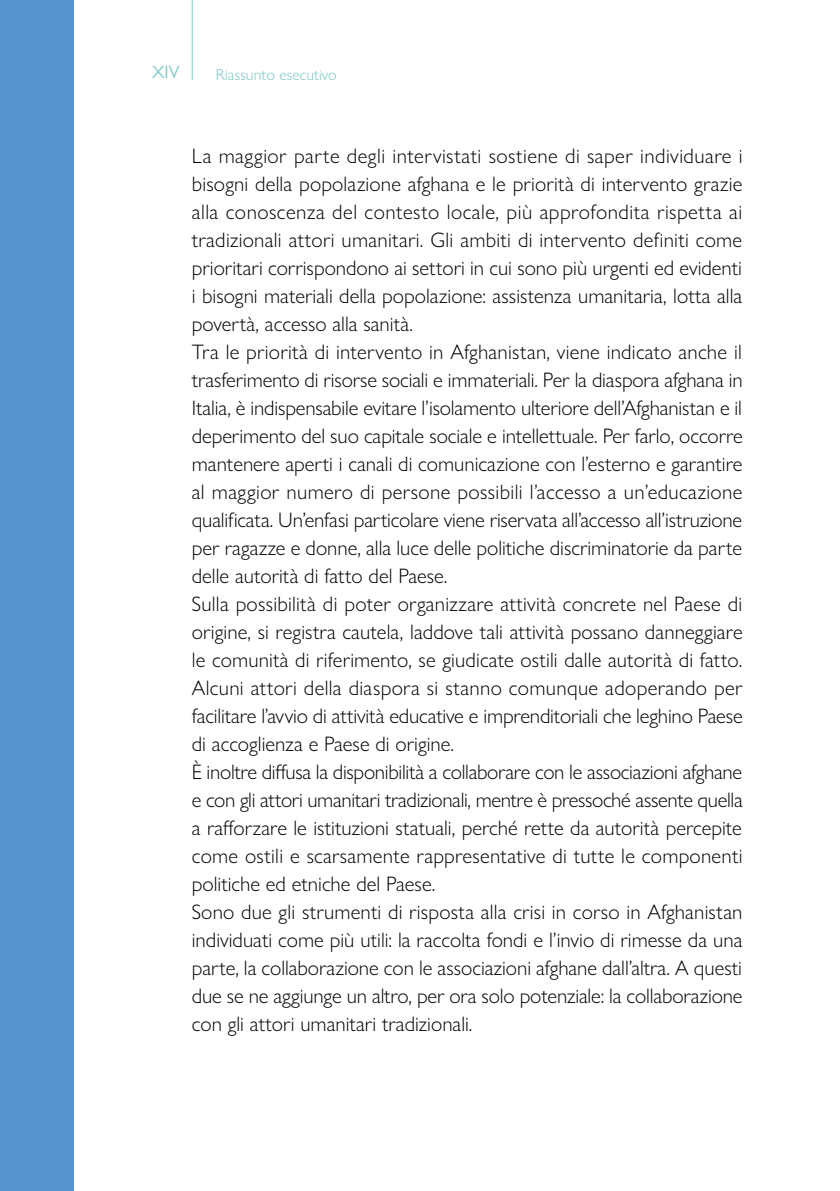
<style>
.page{position:relative;width:840px;height:1191px;background:#fff}
.page>*{position:absolute;margin:0;border:0;box-sizing:border-box;transform-origin:0 0}
.TESTO{font:300 21px/28px "Gill Sans Nova";color:#000;text-align:justify}
.t1{font:18px "Gill Sans Nova";color:#7cc8c5}
.t2{font:300 16px "Gill Sans Nova";color:#7cc8c5}
</style>
<div class="page">
<hr style="left:191px;top:0;width:1px;height:80px;background:#7cc8c5">
<div style="left:0;top:0;width:74px;height:1191px;background:#5692ce"></div>
<p class="t1" style="left:152px;top:61px;width:29px">XIV</p>
<p class="t2" style="left:216px;top:64px;width:122px">Riassunto esecutivo</p>
<p class="TESTO" style="left:192px;top:142px;width:552px">La maggior parte degli intervistati sostiene di saper individuare i bisogni della popolazione afghana e le priorità di intervento grazie alla conoscenza del contesto locale, più approfondita rispetta ai tradizionali attori umanitari. Gli ambiti di intervento definiti come prioritari corrispondono ai settori in cui sono più urgenti ed evidenti i bisogni materiali della popolazione: assistenza umanitaria, lotta alla povertà, accesso alla sanità.</p>
<p class="TESTO" style="left:192px;top:338px;width:552px">Tra le priorità di intervento in Afghanistan, viene indicato anche il trasferimento di risorse sociali e immateriali. Per la diaspora afghana in Italia, è indispensabile evitare l’isolamento ulteriore dell’Afghanistan e il deperimento del suo capitale sociale e intellettuale. Per farlo, occorre mantenere aperti i canali di comunicazione con l’esterno e garantire al maggior numero di persone possibili l’accesso a un’educazione qualificata. Un’enfasi particolare viene riservata all’accesso all’istruzione per ragazze e donne, alla luce delle politiche discriminatorie da parte delle autorità di fatto del Paese.</p>
<p class="TESTO" style="left:192px;top:590px;width:552px">Sulla possibilità di poter organizzare attività concrete nel Paese di origine, si registra cautela, laddove tali attività possano danneggiare le comunità di riferimento, se giudicate ostili dalle autorità di fatto.<br>Alcuni attori della diaspora si stanno comunque adoperando per facilitare l’avvio di attività educative e imprenditoriali che leghino Paese di accoglienza e Paese di origine.</p>
<p class="TESTO" style="left:192px;top:758px;width:552px">È inoltre diffusa la disponibilità a collaborare con le associazioni afghane e con gli attori umanitari tradizionali, mentre è pressoché assente quella a rafforzare le istituzioni statuali, perché rette da autorità percepite come ostili e scarsamente rappresentative di tutte le componenti politiche ed etniche del Paese.</p>
<p class="TESTO" style="left:192px;top:898px;width:552px">Sono due gli strumenti di risposta alla crisi in corso in Afghanistan individuati come più utili: la raccolta fondi e l’invio di rimesse da una parte, la collaborazione con le associazioni afghane dall’altra. A questi due se ne aggiunge un altro, per ora solo potenziale: la collaborazione con gli attori umanitari tradizionali.</p>
</div>
